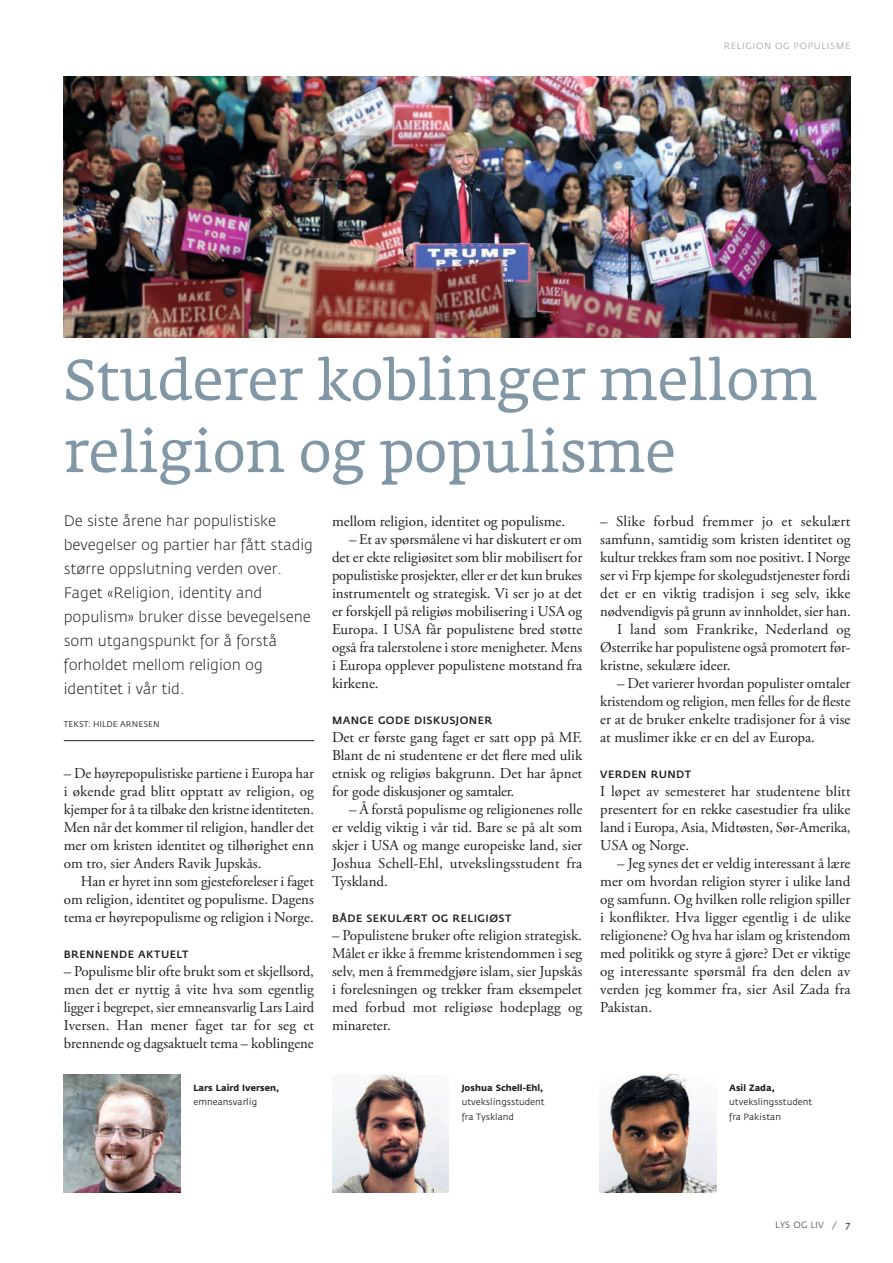
<style>
.page{position:relative;width:893px;height:1263px;background:#fff}
.page>*{position:absolute;margin:0;border:0;box-sizing:border-box;transform-origin:0 0}
.t1{font:57px/72px "Fedra Serif A";letter-spacing:-.01em;color:#8197a6}
.t2{font:15px/18px "Adobe Garamond Pro";color:#231f20;text-align:justify}
.t3{font:300 15px/24px "Fedra Sans";color:#231f20}
.t4{font:500 10.5px "Fedra Sans";letter-spacing:.04em;color:#231f20}
.t5{font:9px/14.2px "Fedra Sans";color:#231f20}
.t6{font:700 9px "Fedra Sans";color:#231f20}
.t7{font:9px "Fedra Sans";letter-spacing:.075em;color:#a8a9ad}
.t8{font:9px "Fedra Sans";letter-spacing:.02em;color:#57585a}
.t9{font:8.25px "Fedra Sans";letter-spacing:.015em;color:#231f20}
.s1{font-family:"Fedra Serif A";font-weight:500;font-size:9.3px}
</style>
<div class="page">
<img style="left:64px;top:76px;width:786px;height:261px">
<hr style="left:64px;top:740px;width:250px;height:1px;background:#231f20">
<img style="left:64px;top:1074px;width:117px;height:118px">
<img style="left:332px;top:1074px;width:117px;height:118px">
<img style="left:600px;top:1074px;width:116px;height:118px">
<p class="t7" style="left:724px;top:41px;width:128px">RELIGION OG POPULISME</p>
<h1 class="t1" style="left:64px;top:344px;width:756px">Studerer koblinger mellom religion og populisme</h1>
<p class="t3" style="left:64px;top:509px;width:251px">De siste årene har populistiske bevegelser og partier har fått stadig større oppslutning verden over.<br>Faget «Religion, identity and populism» bruker disse bevegelsene som utgangspunkt for å forstå forholdet mellom religion og identitet i vår tid.</p>
<p class="t2" style="left:332px;top:513px;width:235px">mellom religion, identitet og populisme.</p>
<p class="t2" style="left:332px;top:531px;width:252px;text-indent:17px">– Et av spørsmålene vi har diskutert er om det er ekte religiøsitet som blir mobilisert for populistiske prosjekter, eller er det kun brukes instrumentelt og strategisk. Vi ser jo at det er forskjell på religiøs mobilisering i USA og Europa. I USA får populistene bred støtte også fra talerstolene i store menigheter. Mens i Europa opplever populistene motstand fra kirkene.</p>
<p class="t4" style="left:332px;top:714px;width:162px">MANGE GODE DISKUSJONER</p>
<p class="t2" style="left:332px;top:729px;width:252px">Det er første gang faget er satt opp på MF.<br>Blant de ni studentene er det flere med ulik etnisk og religiøs bakgrunn. Det har åpnet for gode diskusjoner og samtaler.</p>
<p class="t2" style="left:332px;top:801px;width:252px;text-indent:17px">– Å forstå populisme og religionenes rolle er veldig viktig i vår tid. Bare se på alt som skjer i USA og mange europeiske land, sier Joshua Schell-Ehl, utvekslingsstudent fra Tyskland.</p>
<p class="t4" style="left:332px;top:912px;width:181px">BÅDE SEKULÆRT OG RELIGIØST</p>
<p class="t2" style="left:332px;top:927px;width:252px">– Populistene bruker ofte religion strategisk.<br>Målet er ikke å fremme kristendommen i seg selv, men å fremmedgjøre islam, sier Jupskås i forelesningen og trekker fram eksempelet med forbud mot religiøse hodeplagg og minareter.</p>
<p class="t2" style="left:600px;top:513px;width:252px">– Slike forbud fremmer jo et sekulært</p>
<p class="t2" style="left:600px;top:531px;width:252px">samfunn, samtidig som kristen identitet og</p>
<p class="t2" style="left:600px;top:549px;width:252px">kultur trekkes fram som noe positivt. I Norge</p>
<p class="t2" style="left:600px;top:567px;width:251px">ser vi Frp kjempe for skolegudstjenester fordi</p>
<p class="t2" style="left:600px;top:585px;width:252px">det er en viktig tradisjon i seg selv, ikke</p>
<p class="t2" style="left:600px;top:603px;width:252px">nødvendigvis på grunn av innholdet, sier han.</p>
<p class="t2" style="left:617px;top:621px;width:235px">I land som Frankrike, Nederland og</p>
<p class="t2" style="left:600px;top:639px;width:252px">Østerrike har populistene også promotert før-</p>
<p class="t2" style="left:600px;top:657px;width:132px">kristne, sekulære ideer.</p>
<p class="t2" style="left:600px;top:675px;width:252px;text-indent:17px">– Det varierer hvordan populister omtaler kristendom og religion, men felles for de fleste er at de bruker enkelte tradisjoner for å vise at muslimer ikke er en del av Europa.</p>
<p class="t4" style="left:600px;top:768px;width:92px">VERDEN RUNDT</p>
<p class="t2" style="left:600px;top:783px;width:252px">I løpet av semesteret har studentene blitt presentert for en rekke casestudier fra ulike land i Europa, Asia, Midtøsten, Sør-Amerika, USA og Norge.</p>
<p class="t2" style="left:600px;top:855px;width:252px;text-indent:17px">– Jeg synes det er veldig interessant å lære mer om hvordan religion styrer i ulike land og samfunn. Og hvilken rolle religion spiller i konflikter. Hva ligger egentlig i de ulike religionene? Og hva har islam og kristendom med politikk og styre å gjøre? Det er viktige og interessante spørsmål fra den delen av verden jeg kommer fra, sier Asil Zada fra Pakistan.</p>
<p class="t9" style="left:64px;top:720px;width:97px">TEKST: HILDE ARNESEN</p>
<p class="t2" style="left:64px;top:765px;width:252px">– De høyrepopulistiske partiene i Europa har i økende grad blitt opptatt av religion, og kjemper for å ta tilbake den kristne identiteten.<br>Men når det kommer til religion, handler det mer om kristen identitet og tilhørighet enn om tro, sier Anders Ravik Jupskås.</p>
<p class="t2" style="left:64px;top:873px;width:252px;text-indent:17px">Han er hyret inn som gjesteforeleser i faget om religion, identitet og populisme. Dagens tema er høyrepopulisme og religion i Norge.</p>
<p class="t4" style="left:64px;top:948px;width:126px">BRENNENDE AKTUELT</p>
<p class="t2" style="left:64px;top:963px;width:252px">– Populisme blir ofte brukt som et skjellsord, men det er nyttig å vite hva som egentlig ligger i begrepet, sier emneansvarlig Lars Laird Iversen. Han mener faget tar for seg et brennende og dagsaktuelt tema – koblingene</p>
<p class="t6" style="left:193px;top:1082px;width:87px">Lars Laird Iversen,</p>
<p class="t5" style="left:193px;top:1095px;width:65px">emneansvarlig</p>
<p class="t6" style="left:462px;top:1082px;width:83px">Joshua Schell-Ehl,</p>
<p class="t5" style="left:462px;top:1095px;width:84px">utvekslingsstudent fra Tyskland</p>
<p class="t6" style="left:729px;top:1082px;width:47px">Asil Zada,</p>
<p class="t5" style="left:729px;top:1095px;width:84px">utvekslingsstudent fra Pakistan</p>
<p class="t8" style="left:775px;top:1220px;width:77px">LYS OG LIV / <span class="s1">7</span></p>
</div>
